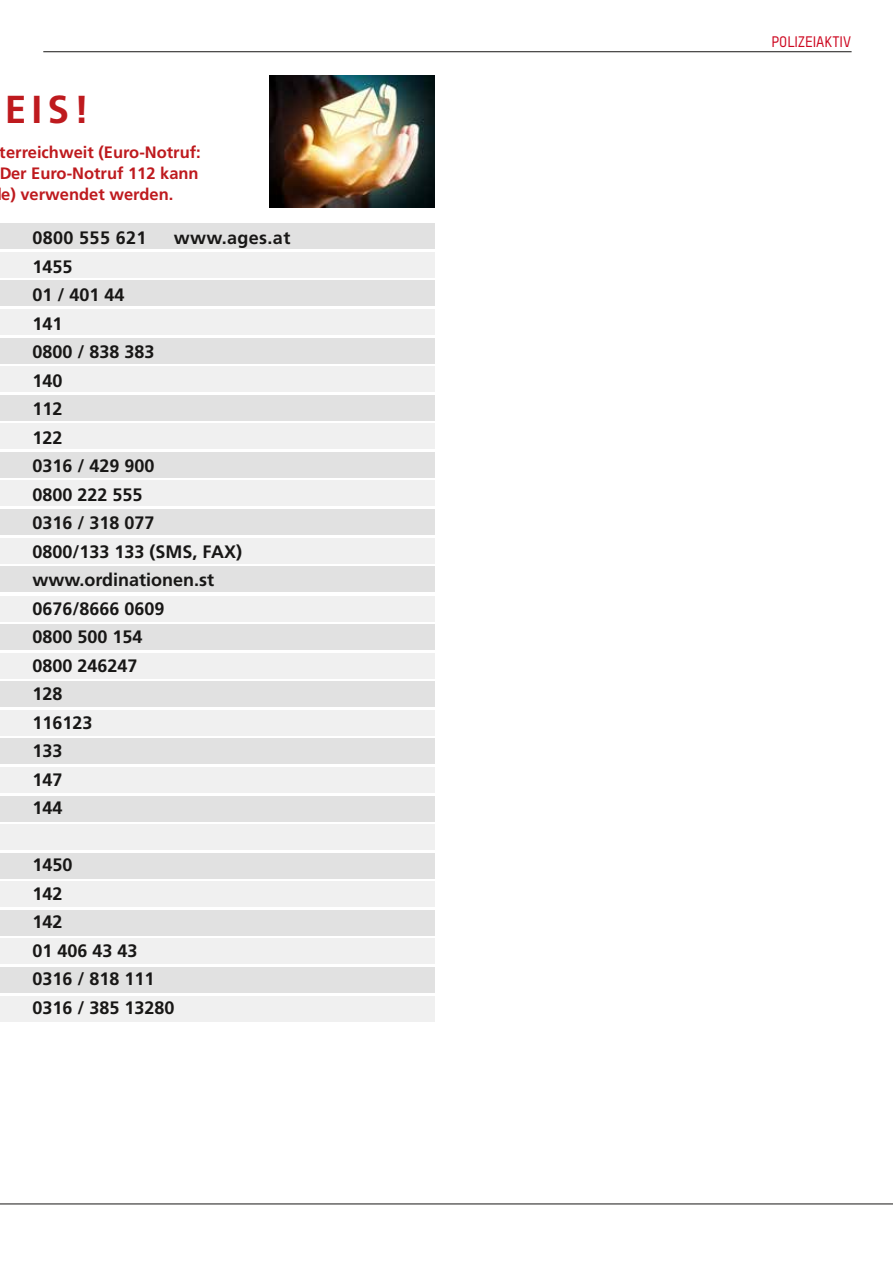
<style>
.page{position:relative;width:893px;height:1263px;background:#fff}
.page>*{position:absolute;margin:0;border:0;box-sizing:border-box;transform-origin:0 0}
.t1{font:700 39px "Frutiger LT Std";color:#be1a1e}
.t2{font:700 18px/28.5px "Frutiger LT Std";color:#181716}
.t3{font:700 18px "Frutiger LT Std";letter-spacing:.02em;color:#181716}
.t4{font:700 16.5px/21px "Frutiger LT Std";color:#be1a1e}
.t5{font:500 15px "TSTARPRO";color:#cd061f}
</style>
<div class="page">
<div style="left:0;top:224px;width:434px;height:25px;background:#e1e1e1"></div>
<div style="left:0;top:252px;width:434px;height:26px;background:#f0f0f0"></div>
<div style="left:0;top:309px;width:434px;height:26px;background:#f0f0f0"></div>
<div style="left:0;top:366px;width:434px;height:26px;background:#f0f0f0"></div>
<div style="left:0;top:424px;width:434px;height:25px;background:#f0f0f0"></div>
<div style="left:0;top:481px;width:434px;height:25px;background:#f0f0f0"></div>
<div style="left:0;top:538px;width:434px;height:25px;background:#f0f0f0"></div>
<div style="left:0;top:596px;width:434px;height:25px;background:#f0f0f0"></div>
<div style="left:0;top:653px;width:434px;height:25px;background:#f0f0f0"></div>
<div style="left:0;top:710px;width:434px;height:25px;background:#f0f0f0"></div>
<div style="left:0;top:767px;width:434px;height:26px;background:#f0f0f0"></div>
<div style="left:0;top:824px;width:434px;height:26px;background:#f0f0f0"></div>
<div style="left:0;top:881px;width:434px;height:26px;background:#f0f0f0"></div>
<div style="left:0;top:939px;width:434px;height:25px;background:#f0f0f0"></div>
<div style="left:0;top:996px;width:434px;height:25px;background:#f0f0f0"></div>
<div style="left:0;top:281px;width:434px;height:25px;background:#e1e1e1"></div>
<div style="left:0;top:338px;width:434px;height:25px;background:#e1e1e1"></div>
<div style="left:0;top:395px;width:434px;height:25px;background:#e1e1e1"></div>
<div style="left:0;top:452px;width:434px;height:26px;background:#e1e1e1"></div>
<div style="left:0;top:509px;width:434px;height:26px;background:#e1e1e1"></div>
<div style="left:0;top:566px;width:434px;height:26px;background:#e1e1e1"></div>
<div style="left:0;top:624px;width:434px;height:26px;background:#e1e1e1"></div>
<div style="left:0;top:681px;width:434px;height:26px;background:#e1e1e1"></div>
<div style="left:0;top:739px;width:434px;height:25px;background:#e1e1e1"></div>
<div style="left:0;top:796px;width:434px;height:25px;background:#e1e1e1"></div>
<div style="left:0;top:853px;width:434px;height:25px;background:#e1e1e1"></div>
<div style="left:0;top:910px;width:434px;height:25px;background:#e1e1e1"></div>
<div style="left:0;top:967px;width:434px;height:26px;background:#e1e1e1"></div>
<img style="left:269px;top:75px;width:165px;height:133px">
<hr style="left:43px;top:51px;width:809px;height:1px;background:#181716">
<hr style="left:0;top:1203px;width:893px;height:1px;background:#181716">
<h1 class="t1" style="left:5px;top:86px;width:86px">EIS!</h1>
<p class="t4" style="left:-1px;top:141px;width:203px">terreichweit (Euro-Notruf:<br>Der Euro-Notruf 112 kann e) verwendet werden.</p>
<p class="t3" style="left:32px;top:227px;width:116px">0800 555 621</p>
<p class="t3" style="left:174px;top:227px;width:118px">www.ages.at</p>
<p class="t2" style="left:32px;top:252px;width:211px">1455<br>01 / 401 44<br>141<br>0800 / 838 383<br>140<br>112<br>122<br>0316 / 429 900<br>0800 222 555<br>0316 / 318 077<br>0800/133 133 (SMS, FAX) www.ordinationen.st<br>0676/8666 0609<br>0800 500 154<br>0800 246247<br>128<br>116123<br>133<br>147<br>144</p>
<p class="t2" style="left:32px;top:851px;width:144px">1450<br>142<br>142<br>01 406 43 43<br>0316 / 818 111<br>0316 / 385 13280</p>
<p class="t5" style="left:771px;top:33px;width:81px">POLIZEIAKTIV</p>
</div>
